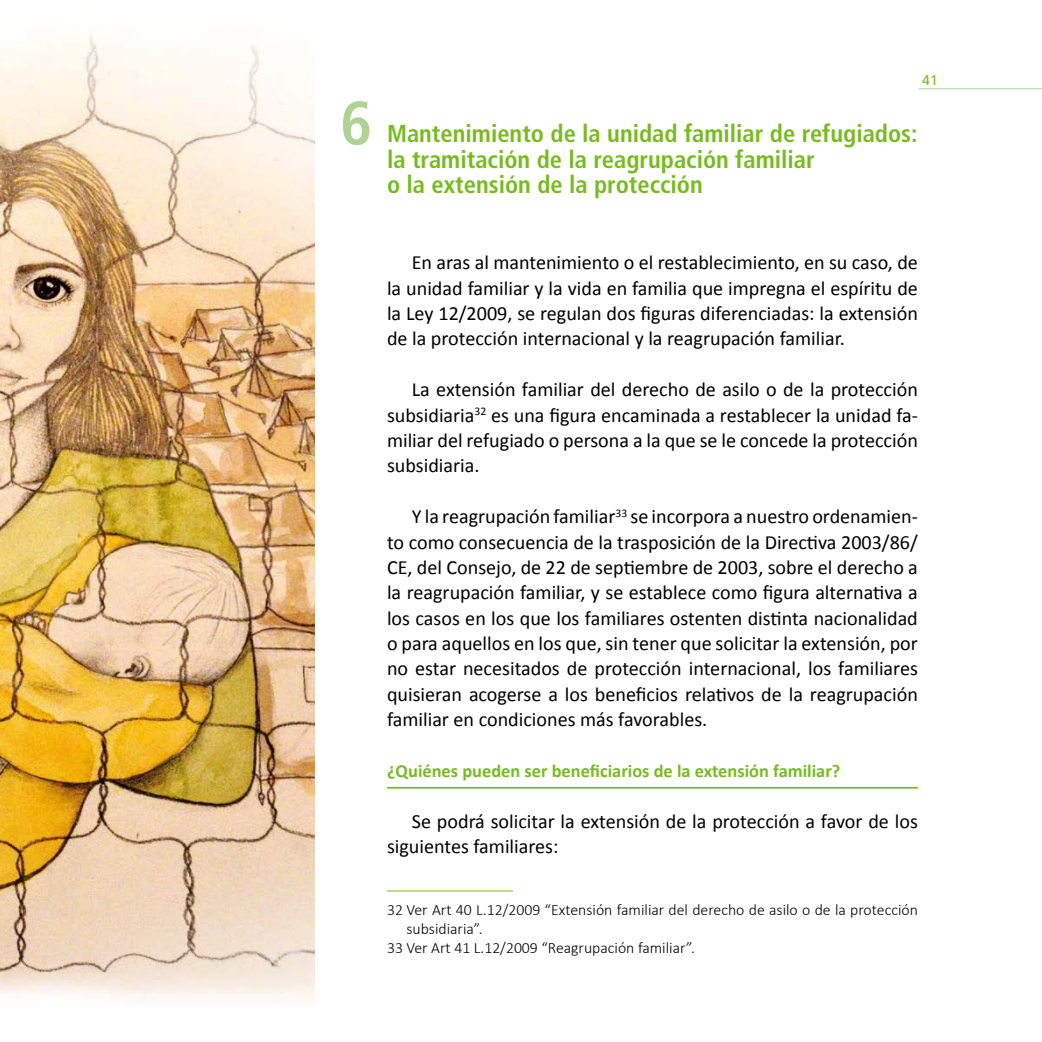
<style>
.page{position:relative;width:1042px;height:1042px;background:#fff}
.page>*{position:absolute;margin:0;border:0;box-sizing:border-box;transform-origin:0 0}
.t1{font:700 condensed 61.25px "Frutiger";color:#afd397}
.t2{font:700 condensed 24.5px/25.4px "Frutiger";color:#77bc1f}
.t3{font:20.12px/25.4px "Calibri";color:#000;text-align:justify}
.t4{font:700 18.38px "Calibri";color:#77bc1f}
.t5{font:300 15.75px "Calibri";color:#000}
.t6{font:14px "Frutiger";color:#77bc1f}
</style>
<div class="page">
<hr style="left:918px;top:88px;width:124px;height:1px;background:#afd397">
<hr style="left:387px;top:787px;width:531px;height:1px;background:#77bc1f">
<hr style="left:387px;top:890px;width:126px;height:1px;background:#77bc1f">
<img style="left:0;top:33px;width:314px;height:967px">
<h1 class="t1" style="left:340px;top:87px;width:33px">6</h1>
<p class="t6" style="left:922px;top:72px;width:17px">41</p>
<p class="t2" style="left:387px;top:121px;width:532px">Mantenimiento de la unidad familiar de refugiados: la tramitación de la reagrupación familiar<br>o la extensión de la protección</p>
<p class="t3" style="left:387px;top:249px;width:532px;text-indent:25px">En aras al mantenimiento o el restablecimiento, en su caso, de la unidad familiar y la vida en familia que impregna el espíritu de la Ley 12/2009, se regulan dos figuras diferenciadas: la extensión de la protección internacional y la reagrupación familiar.</p>
<p class="t3" style="left:387px;top:376px;width:532px;text-indent:25px">La extensión familiar del derecho de asilo o de la protección subsidiaria<sup>32</sup> es una figura encaminada a restablecer la unidad fa&shy;miliar del refugiado o persona a la que se le concede la protección subsidiaria.</p>
<p class="t3" style="left:387px;top:503px;width:532px;text-indent:25px">Y la reagrupación familiar<sup>33</sup> se incorpora a nuestro ordenamien&shy;to como consecuencia de la trasposición de la Directiva 2003/86/ CE, del Consejo, de 22 de septiembre de 2003, sobre el derecho a la reagrupación familiar, y se establece como figura alternativa a los casos en los que los familiares ostenten distinta nacionalidad o para aquellos en los que, sin tener que solicitar la extensión, por no estar necesitados de protección internacional, los familiares quisieran acogerse a los beneficios relativos de la reagrupación familiar en condiciones más favorables.</p>
<p class="t4" style="left:387px;top:759px;width:455px">¿Quiénes pueden ser beneficiarios de la extensión familiar?</p>
<p class="t3" style="left:387px;top:807px;width:532px;text-indent:25px">Se podrá solicitar la extensión de la protección a favor de los siguientes familiares:</p>
<p class="t5" style="left:387px;top:900px;width:532px">32 Ver Art 40 L.12/2009 “Extensión familiar del derecho de asilo o de la protección</p>
<p class="t5" style="left:406px;top:919px;width:78px">subsidiaria”.</p>
<p class="t5" style="left:387px;top:937px;width:309px">33 Ver Art 41 L.12/2009 “Reagrupación familiar”.</p>
</div>
